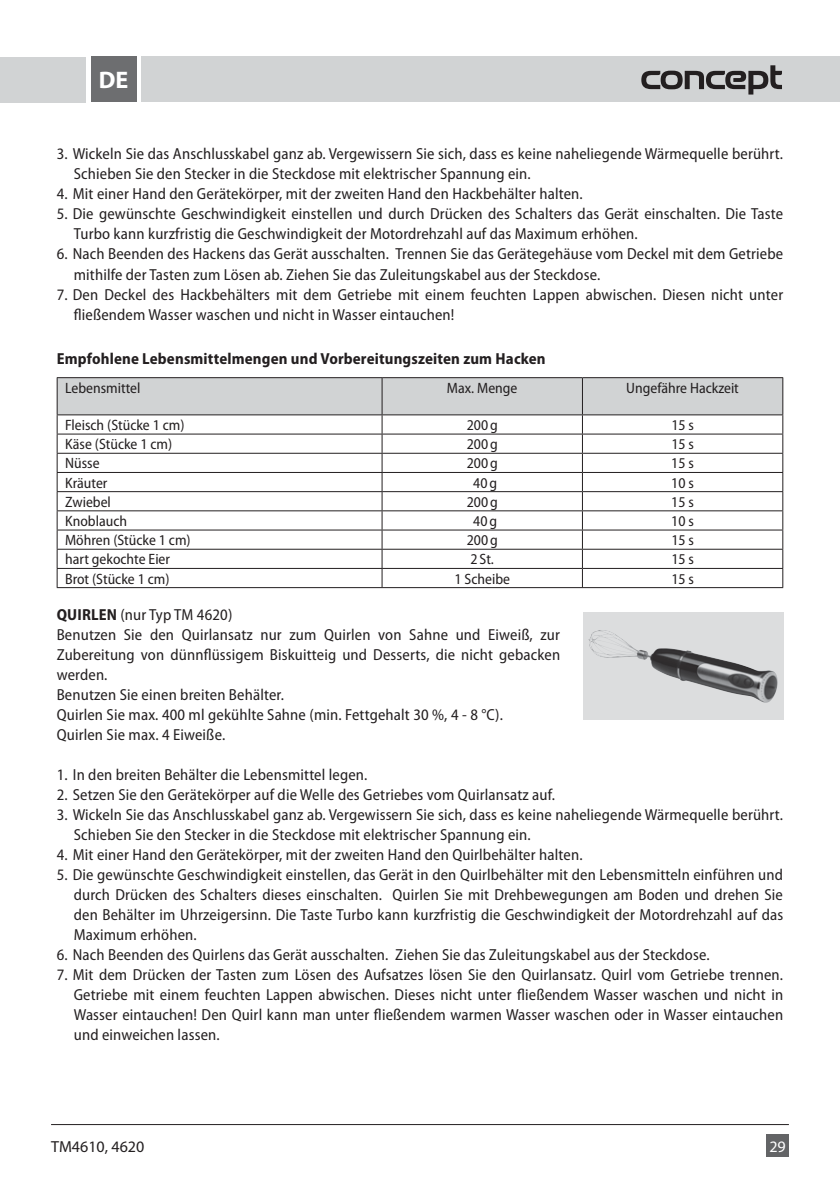
<style>
.page{position:relative;width:840px;height:1191px;background:#fff}
.page>*{position:absolute;margin:0;border:0;box-sizing:border-box;transform-origin:0 0}
.t1{font:700 24px "Myriad Pro";color:#fff}
.t2{font:semi-condensed 16px/20px "Myriad Pro";letter-spacing:.01em;color:#231f20}
.t3{font:700 semi-condensed 16px "Myriad Pro";letter-spacing:.01em;color:#231f20}
.t4{font:16px "Myriad Pro";color:#231f20}
.t5{font:16px "Myriad Pro";color:#fff}
.t6{font:semi-condensed 15px "Myriad Pro";color:#231f20}
.s1{font-weight:700}
</style>
<div class="page">
<div style="left:142px;top:57px;width:697px;height:45px;background:#d1d3d4"></div>
<div style="left:0;top:57px;width:85px;height:46px;background:#d1d3d4"></div>
<div style="left:91px;top:57px;width:45px;height:45px;background:#6d6e70"></div>
<svg style="left:641px;top:65px;width:140px;height:30px"></svg>
<div style="left:765px;top:1134px;width:23px;height:23px;background:#636466"></div>
<hr style="left:51px;top:1124px;width:737px;height:1px;background:#231f20">
<hr style="left:57px;top:377px;width:325px;height:1px;background:#231f20">
<hr style="left:382px;top:377px;width:200px;height:1px;background:#231f20">
<hr style="left:582px;top:377px;width:200px;height:1px;background:#231f20">
<svg style="left:57px;top:378px;width:726px;height:209px"></svg>
<hr style="left:57px;top:587px;width:725px;height:1px;background:#231f20">
<div style="left:582px;top:612px;width:200px;height:108px;background:#dcddde"></div>
<img style="left:588px;top:630px;width:189px;height:73px">
<h1 class="t1" style="left:99px;top:71px;width:31px">DE</h1>
<p class="t2" style="left:74px;top:146px;width:710px;text-indent:-17px">3. Wickeln Sie das Anschlusskabel ganz ab. Vergewissern Sie sich, dass es keine naheliegende Wärmequelle berührt.<br>Schieben Sie den Stecker in die Steckdose mit elektrischer Spannung ein.</p>
<p class="t2" style="left:57px;top:186px;width:527px">4. Mit einer Hand den Gerätekörper, mit der zweiten Hand den Hackbehälter halten.</p>
<p class="t2" style="left:74px;top:206px;width:710px;text-indent:-17px">5. Die gewünschte Geschwindigkeit einstellen und durch Drücken des Schalters das Gerät einschalten. Die Taste<br>Turbo kann kurzfristig die Geschwindigkeit der Motordrehzahl auf das Maximum erhöhen.</p>
<p class="t2" style="left:74px;top:246px;width:710px;text-indent:-17px">6. Nach Beenden des Hackens das Gerät ausschalten. Trennen Sie das Gerätegehäuse vom Deckel mit dem Getriebe mithilfe der Tasten zum Lösen ab. Ziehen Sie das Zuleitungskabel aus der Steckdose.</p>
<p class="t2" style="left:74px;top:286px;width:710px;text-indent:-17px">7. Den Deckel des Hackbehälters mit dem Getriebe mit einem feuchten Lappen abwischen. Diesen nicht unter fließendem Wasser waschen und nicht in Wasser eintauchen!</p>
<p class="t3" style="left:57px;top:352px;width:490px">Empfohlene Lebensmittelmengen und Vorbereitungszeiten zum Hacken</p>
<p class="t6" style="left:65px;top:382px;width:77px">Lebensmittel</p>
<p class="t6" style="left:446px;top:382px;width:72px">Max. Menge</p>
<p class="t6" style="left:626px;top:382px;width:114px">Ungefähre Hackzeit</p>
<p class="t6" style="left:65px;top:419px;width:121px">Fleisch (Stücke 1 cm)</p>
<p class="t6" style="left:466px;top:419px;width:32px">200 g</p>
<p class="t6" style="left:671px;top:419px;width:24px">15 s</p>
<p class="t6" style="left:65px;top:438px;width:108px">Käse (Stücke 1 cm)</p>
<p class="t6" style="left:466px;top:438px;width:32px">200 g</p>
<p class="t6" style="left:671px;top:438px;width:24px">15 s</p>
<p class="t6" style="left:65px;top:458px;width:36px">Nüsse</p>
<p class="t6" style="left:466px;top:458px;width:32px">200 g</p>
<p class="t6" style="left:671px;top:458px;width:24px">15 s</p>
<p class="t6" style="left:65px;top:477px;width:44px">Kräuter</p>
<p class="t6" style="left:473px;top:477px;width:25px">40 g</p>
<p class="t6" style="left:671px;top:477px;width:24px">10 s</p>
<p class="t6" style="left:65px;top:496px;width:47px">Zwiebel</p>
<p class="t6" style="left:466px;top:496px;width:32px">200 g</p>
<p class="t6" style="left:671px;top:496px;width:24px">15 s</p>
<p class="t6" style="left:65px;top:515px;width:63px">Knoblauch</p>
<p class="t6" style="left:473px;top:515px;width:25px">40 g</p>
<p class="t6" style="left:671px;top:515px;width:24px">10 s</p>
<p class="t6" style="left:65px;top:534px;width:127px">Möhren (Stücke 1 cm)</p>
<p class="t6" style="left:466px;top:534px;width:32px">200 g</p>
<p class="t6" style="left:671px;top:534px;width:24px">15 s</p>
<p class="t6" style="left:65px;top:554px;width:106px">hart gekochte Eier</p>
<p class="t6" style="left:470px;top:554px;width:25px">2 St.</p>
<p class="t6" style="left:671px;top:554px;width:24px">15 s</p>
<p class="t6" style="left:65px;top:573px;width:106px">Brot (Stücke 1 cm)</p>
<p class="t6" style="left:454px;top:573px;width:57px">1 Scheibe</p>
<p class="t6" style="left:671px;top:573px;width:24px">15 s</p>
<p class="t2" style="left:57px;top:606px;width:504px"><span class="s1">QUIRLEN</span> (nur Typ TM 4620)<br>Benutzen Sie den Quirlansatz nur zum Quirlen von Sahne und Eiweiß, zur Zubereitung von dünnflüssigem Biskuitteig und Desserts, die nicht gebacken werden.<br>Benutzen Sie einen breiten Behälter.<br>Quirlen Sie max. 400 ml gekühlte Sahne (min. Fettgehalt 30 %, 4 - 8 °C).<br>Quirlen Sie max. 4 Eiweiße.</p>
<p class="t2" style="left:57px;top:766px;width:312px">1. In den breiten Behälter die Lebensmittel legen.</p>
<p class="t2" style="left:57px;top:786px;width:499px">2. Setzen Sie den Gerätekörper auf die Welle des Getriebes vom Quirlansatz auf.</p>
<p class="t2" style="left:74px;top:806px;width:710px;text-indent:-17px">3. Wickeln Sie das Anschlusskabel ganz ab. Vergewissern Sie sich, dass es keine naheliegende Wärmequelle berührt.<br>Schieben Sie den Stecker in die Steckdose mit elektrischer Spannung ein.</p>
<p class="t2" style="left:57px;top:846px;width:527px">4. Mit einer Hand den Gerätekörper, mit der zweiten Hand den Quirlbehälter halten.</p>
<p class="t2" style="left:74px;top:866px;width:710px;text-align:justify;text-indent:-17px">5. Die gewünschte Geschwindigkeit einstellen, das Gerät in den Quirlbehälter mit den Lebensmitteln einführen und durch Drücken des Schalters dieses einschalten. Quirlen Sie mit Drehbewegungen am Boden und drehen Sie den Behälter im Uhrzeigersinn. Die Taste Turbo kann kurzfristig die Geschwindigkeit der Motordrehzahl auf das Maximum erhöhen.</p>
<p class="t2" style="left:57px;top:946px;width:654px">6. Nach Beenden des Quirlens das Gerät ausschalten. Ziehen Sie das Zuleitungskabel aus der Steckdose.</p>
<p class="t2" style="left:74px;top:966px;width:710px;text-align:justify;text-indent:-17px">7. Mit dem Drücken der Tasten zum Lösen des Aufsatzes lösen Sie den Quirlansatz. Quirl vom Getriebe trennen.<br>Getriebe mit einem feuchten Lappen abwischen. Dieses nicht unter fließendem Wasser waschen und nicht in Wasser eintauchen! Den Quirl kann man unter fließendem warmen Wasser waschen oder in Wasser eintauchen und einweichen lassen.</p>
<p class="t4" style="left:51px;top:1140px;width:95px">TM4610, 4620</p>
<p class="t5" style="left:768px;top:1140px;width:18px">29</p>
</div>
